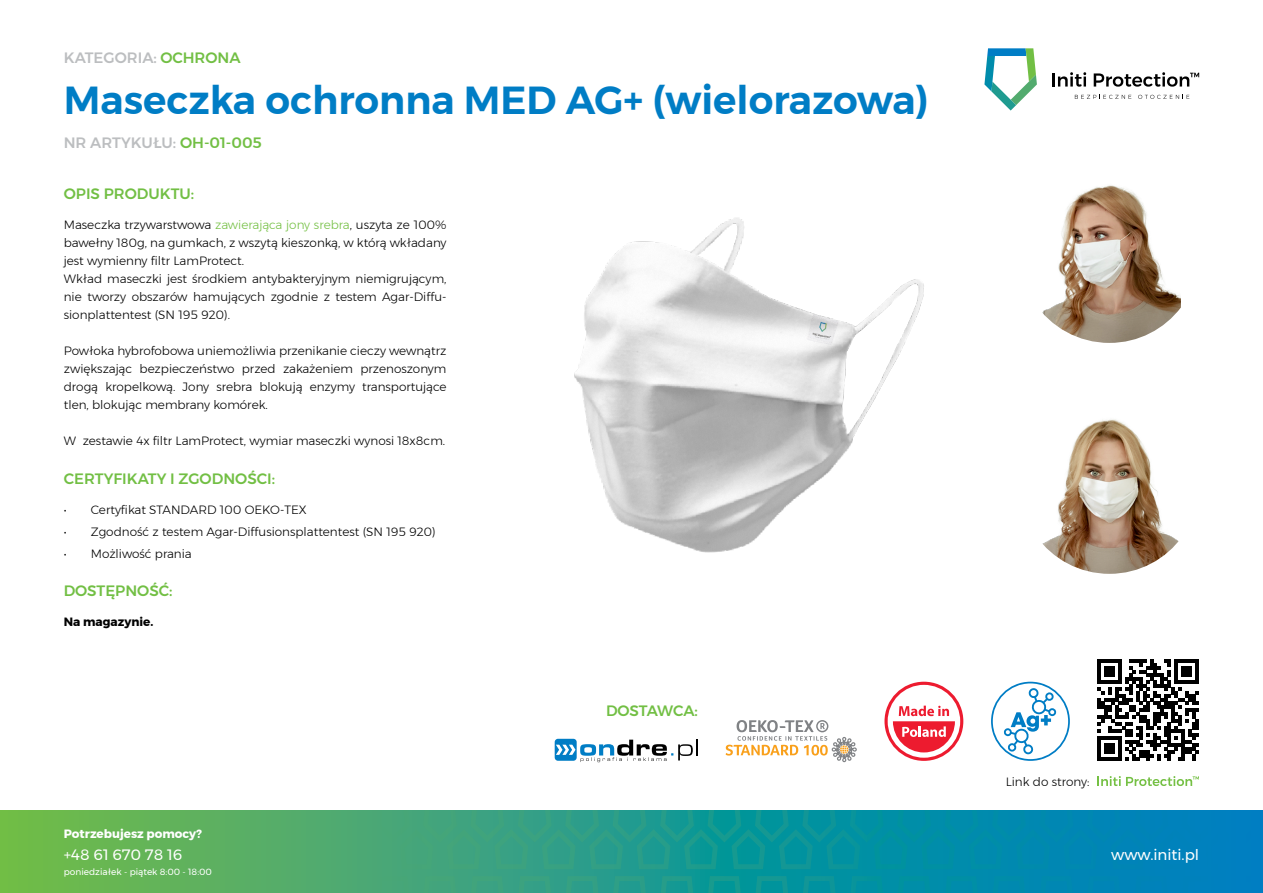
<style>
.page{position:relative;width:1263px;height:893px;background:#fff}
.page>*{position:absolute;margin:0;border:0;box-sizing:border-box;transform-origin:0 0}
.t1{font:600 39px "Montserrat";color:#007dc5}
.t2{font:500 15px "Montserrat";color:#72bf44}
.t3{font:500 15px "Montserrat";color:#bcbec0}
.t4{font:15px "Montserrat";color:#fff}
.t5{font:300 12px/18px "Montserrat";color:#000}
.t6{font:700 12px "Montserrat";color:#fff}
.t7{font:700 12px "Montserrat";color:#000}
.t8{font:9px "Montserrat";color:#fff}
.s1{color:#72bf44}
.s2{color:#75c044}
</style>
<div class="page">
<svg style="left:0;top:810px;width:447px;height:83px;background:#5bb061"></svg>
<svg style="left:447px;top:810px;width:816px;height:83px;background:#10919f"></svg>
<hr style="left:1052px;top:73px;width:3px;height:14px;background:#000">
<svg style="left:1058px;top:72px;width:28px;height:15px"></svg>
<svg style="left:1094px;top:72px;width:105px;height:15px"></svg>
<svg style="left:1075px;top:95px;width:56px;height:4px"></svg>
<svg style="left:1138px;top:95px;width:51px;height:4px"></svg>
<svg style="left:984px;top:48px;width:53px;height:63px"></svg>
<img style="left:574px;top:218px;width:350px;height:335px">
<img style="left:1042px;top:185px;width:139px;height:158px">
<img style="left:1042px;top:419px;width:137px;height:155px">
<svg style="left:884px;top:682px;width:79px;height:79px"></svg>
<div style="left:888px;top:685px;width:72px;height:73px;background:#fff;border-radius:50%"></div>
<svg style="left:893px;top:706px;width:62px;height:46px"></svg>
<svg style="left:1097px;top:659px;width:102px;height:102px"></svg>
<div style="left:555px;top:739px;width:22px;height:22px;background:#007dc5;border-radius:3px"></div>
<svg style="left:556px;top:740px;width:142px;height:22px"></svg>
<svg style="left:991px;top:682px;width:79px;height:79px"></svg>
<svg style="left:1097px;top:776px;width:102px;height:10px"></svg>
<svg style="left:726px;top:720px;width:131px;height:43px"></svg>
<p class="t3" style="left:64px;top:46px;width:178px">KATEGORIA: <span class="s1">OCHRONA</span></p>
<h1 class="t1" style="left:64px;top:69px;width:866px">Maseczka ochronna MED AG+ (wielorazowa)</h1>
<p class="t3" style="left:64px;top:131px;width:200px">NR ARTYKUŁU: <span class="s1">OH-01-005</span></p>
<p class="t2" style="left:64px;top:182px;width:132px">OPIS PRODUKTU:</p>
<p class="t5" style="left:64px;top:216px;width:384px">Maseczka trzywarstwowa <span class="s2">zawierająca jony srebra</span>, uszyta ze 100% bawełny 180g, na gumkach, z wszytą kieszonką, w którą wkładany jest wymienny filtr LamProtect.<br>Wkład maseczki jest środkiem antybakteryjnym niemigrującym, nie tworzy obszarów hamujących zgodnie z testem Agar-Diffu&shy;sionplattentest (SN 195 920).</p>
<p class="t5" style="left:64px;top:342px;width:384px;text-align:justify">Powłoka hybrofobowa uniemożliwia przenikanie cieczy wewnątrz zwiększając bezpieczeństwo przed zakażeniem przenoszonym drogą kropelkową. Jony srebra blokują enzymy transportujące tlen, blokując membrany komórek.</p>
<p class="t5" style="left:64px;top:432px;width:383px">W zestawie 4x filtr LamProtect, wymiar maseczki wynosi 18x8cm.</p>
<p class="t2" style="left:64px;top:467px;width:213px">CERTYFIKATY I ZGODNOŚCI:</p>
<p class="t5" style="left:64px;top:500px;width:244px">• Certyfikat STANDARD 100 OEKO-TEX</p>
<p class="t5" style="left:64px;top:523px;width:373px">• Zgodność z testem Agar-Diffusionsplattentest (SN 195 920)</p>
<p class="t5" style="left:64px;top:545px;width:130px">• Możliwość prania</p>
<p class="t2" style="left:64px;top:579px;width:110px">DOSTĘPNOŚĆ:</p>
<p class="t7" style="left:64px;top:612px;width:91px">Na magazynie.</p>
<p class="t6" style="left:64px;top:824px;width:140px">Potrzebujesz pomocy?</p>
<p class="t4" style="left:64px;top:843px;width:120px">+48 61 670 78 16</p>
<p class="t8" style="left:64px;top:865px;width:150px">poniedziałek - piątek 8:00 - 18:00</p>
<p class="t2" style="left:606px;top:699px;width:93px">DOSTAWCA:</p>
<p class="t5" style="left:1006px;top:773px;width:85px">Link do strony:</p>
<p class="t4" style="left:1111px;top:843px;width:89px">www.initi.pl</p>
</div>
